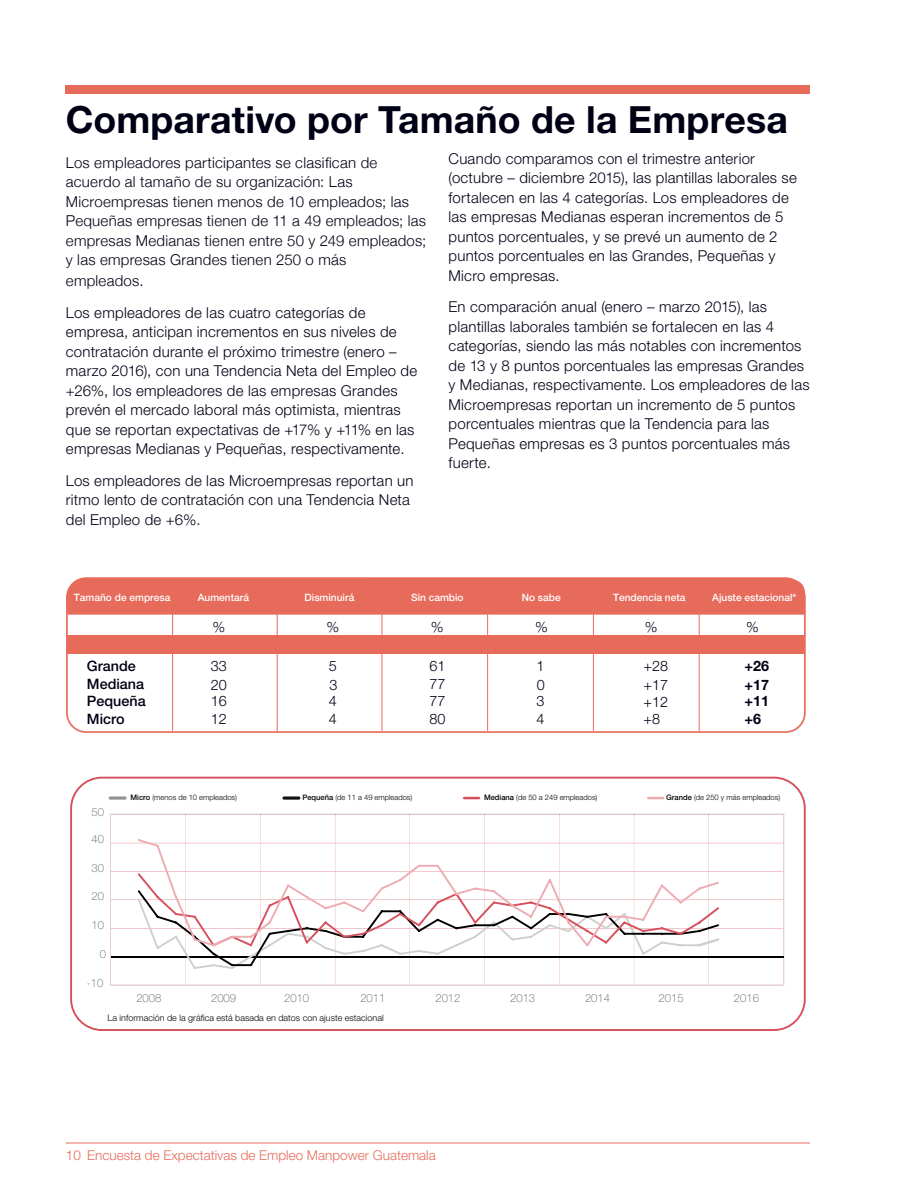
<style>
.page{position:relative;width:918px;height:1188px;background:#fff}
.page>*{position:absolute;margin:0;border:0;box-sizing:border-box;transform-origin:0 0}
.t1{font:700 37.5px "Helvetica Neue LT Std";color:#000015}
.t2{font:300 15px/19.5px "Helvetica Neue LT Std";letter-spacing:.015em;color:#000015}
.t3{font:300 15px/19.5px "Helvetica Neue";letter-spacing:.02em;color:#000015}
.t4{font:300 14.4px "Helvetica Neue";color:#000015}
.t5{font:500 14.4px "Helvetica Neue";color:#000015}
.t6{font:700 14.4px "Helvetica Neue LT Std";color:#000015}
.t7{font:300 13.5px "Helvetica Neue LT Std";color:#e76b5b}
.t8{font:100 11.25px "Helvetica Neue LT Std";color:#515455}
.t9{font:500 10.2px "Helvetica Neue LT Std";color:#fff}
.t10{font:300 9px "Helvetica Neue LT Std";color:#000001}
.t11{font:300 7.5px "Helvetica Neue LT Std";color:#000001}
.s1{font-weight:500}
</style>
<div class="page">
<hr style="left:66px;top:1143px;width:744px;height:1px;background:#e76b5b">
<div style="left:66px;top:85px;width:744px;height:9px;background:#e76b5b"></div>
<svg style="left:70px;top:777px;width:736px;height:254px"></svg>
<svg style="left:112px;top:814px;width:671px;height:171px"></svg>
<svg style="left:783px;top:815px;width:1px;height:171px"></svg>
<svg style="left:110px;top:814px;width:2px;height:172px"></svg>
<hr style="left:111px;top:956px;width:672px;height:1px;background:#000001">
<svg style="left:138px;top:815px;width:581px;height:154px"></svg>
<svg style="left:138px;top:839px;width:581px;height:107px"></svg>
<div style="left:67px;top:635px;width:738px;height:19px;background:#e76b5b"></div>
<hr style="left:699px;top:613px;width:1px;height:118px;background:#e76b5b">
<hr style="left:593px;top:613px;width:1px;height:118px;background:#e76b5b">
<hr style="left:487px;top:613px;width:1px;height:118px;background:#e76b5b">
<hr style="left:382px;top:613px;width:1px;height:118px;background:#e76b5b">
<hr style="left:277px;top:613px;width:1px;height:118px;background:#e76b5b">
<hr style="left:172px;top:613px;width:1px;height:118px;background:#e76b5b">
<div style="left:69px;top:580px;width:736px;height:35px;background:#e76b5b"></div>
<div style="left:66px;top:577px;width:740px;height:156px;border:2px solid #e76b5b;border-radius:19px"></div>
<h1 class="t1" style="left:66px;top:97px;width:723px">Comparativo por Tamaño de la Empresa</h1>
<p class="t2" style="left:449px;top:148px;width:350px">Cuando comparamos con el trimestre anterior (octubre – diciembre 2015), las plantillas laborales se fortalecen en las 4 categorías. Los empleadores de las empresas Medianas esperan incrementos de 5 puntos porcentuales, y se prevé un aumento de 2 puntos porcentuales en las Grandes, Pequeñas y Micro empresas.</p>
<p class="t2" style="left:449px;top:297px;width:363px">En comparación anual (enero – marzo 2015), las plantillas laborales también se fortalecen en las 4 categorías, siendo las más notables con incrementos de 13 y 8 puntos porcentuales las empresas Grandes y Medianas, respectivamente. Los empleadores de las Microempresas reportan un incremento de 5 puntos porcentuales mientras que la Tendencia para las Pequeñas empresas es 3 puntos porcentuales más fuerte.</p>
<p class="t3" style="left:66px;top:151px;width:362px">Los empleadores participantes se clasifican de acuerdo al tamaño de su organización: Las Microempresas tienen menos de 10 empleados; las Pequeñas empresas tienen de 11 a 49 empleados; las empresas Medianas tienen entre 50 y 249 empleados; y las empresas Grandes tienen 250 o más</p>
<p class="t3" style="left:66px;top:270px;width:79px">empleados.</p>
<p class="t2" style="left:66px;top:302px;width:353px">Los empleadores de las cuatro categorías de empresa, anticipan incrementos en sus niveles de contratación durante el próximo trimestre (enero – marzo 2016), con una Tendencia Neta del Empleo de +26%, los empleadores de las empresas Grandes prevén el mercado laboral más optimista, mientras que se reportan expectativas de +17% y +11% en las empresas Medianas y Pequeñas, respectivamente.</p>
<p class="t2" style="left:66px;top:470px;width:349px">Los empleadores de las Microempresas reportan un ritmo lento de contratación con una Tendencia Neta del Empleo de +6%.</p>
<p class="t9" style="left:74px;top:591px;width:98px">Tamaño de empresa</p>
<p class="t9" style="left:198px;top:591px;width:53px">Aumentará</p>
<p class="t9" style="left:305px;top:591px;width:51px">Disminuirá</p>
<p class="t9" style="left:411px;top:591px;width:54px">Sin cambio</p>
<p class="t9" style="left:522px;top:591px;width:41px">No sabe</p>
<p class="t9" style="left:613px;top:591px;width:74px">Tendencia neta</p>
<p class="t9" style="left:712px;top:591px;width:86px">Ajuste estacional*</p>
<p class="t4" style="left:212px;top:615px;width:14px">%</p>
<p class="t4" style="left:327px;top:615px;width:14px">%</p>
<p class="t4" style="left:431px;top:615px;width:14px">%</p>
<p class="t4" style="left:535px;top:615px;width:14px">%</p>
<p class="t4" style="left:645px;top:615px;width:14px">%</p>
<p class="t4" style="left:746px;top:615px;width:14px">%</p>
<p class="t5" style="left:87px;top:654px;width:50px">Grande</p>
<p class="t4" style="left:211px;top:654px;width:18px">33</p>
<p class="t4" style="left:329px;top:654px;width:10px">5</p>
<p class="t4" style="left:429px;top:654px;width:18px">61</p>
<p class="t4" style="left:536px;top:654px;width:10px">1</p>
<p class="t4" style="left:643px;top:654px;width:26px">+28</p>
<p class="t6" style="left:745px;top:657px;width:26px">+26</p>
<p class="t5" style="left:87px;top:673px;width:59px">Mediana</p>
<p class="t4" style="left:211px;top:673px;width:18px">20</p>
<p class="t4" style="left:329px;top:673px;width:10px">3</p>
<p class="t4" style="left:429px;top:673px;width:18px">77</p>
<p class="t4" style="left:537px;top:673px;width:10px">0</p>
<p class="t4" style="left:643px;top:673px;width:26px">+17</p>
<p class="t6" style="left:745px;top:676px;width:26px">+17</p>
<p class="t5" style="left:87px;top:690px;width:60px">Pequeña</p>
<p class="t4" style="left:211px;top:690px;width:18px">16</p>
<p class="t4" style="left:329px;top:690px;width:10px">4</p>
<p class="t4" style="left:429px;top:690px;width:18px">77</p>
<p class="t4" style="left:536px;top:690px;width:10px">3</p>
<p class="t4" style="left:643px;top:690px;width:26px">+12</p>
<p class="t6" style="left:745px;top:692px;width:26px">+11</p>
<p class="t5" style="left:87px;top:707px;width:39px">Micro</p>
<p class="t4" style="left:211px;top:707px;width:18px">12</p>
<p class="t4" style="left:329px;top:707px;width:10px">4</p>
<p class="t4" style="left:429px;top:707px;width:18px">80</p>
<p class="t4" style="left:536px;top:707px;width:10px">4</p>
<p class="t4" style="left:643px;top:707px;width:18px">+8</p>
<p class="t6" style="left:745px;top:710px;width:18px">+6</p>
<p class="t8" style="left:92px;top:805px;width:14px">50</p>
<p class="t8" style="left:92px;top:833px;width:14px">40</p>
<p class="t8" style="left:92px;top:861px;width:14px">30</p>
<p class="t8" style="left:92px;top:890px;width:14px">20</p>
<p class="t8" style="left:92px;top:918px;width:14px">10</p>
<p class="t8" style="left:100px;top:948px;width:8px">0</p>
<p class="t8" style="left:87px;top:976px;width:18px">-10</p>
<p class="t11" style="left:131px;top:793px;width:108px"><span class="s1">Micro</span> (menos de 10 empleados)</p>
<p class="t11" style="left:302px;top:793px;width:112px"><span class="s1">Pequeña</span> (de 11 a 49 empleados)</p>
<p class="t11" style="left:484px;top:793px;width:115px"><span class="s1">Mediana</span> (de 50 a 249 empleados)</p>
<p class="t11" style="left:666px;top:793px;width:116px"><span class="s1">Grande</span> (de 250 y más empleados)</p>
<p class="t8" style="left:136px;top:992px;width:26px">2008</p>
<p class="t8" style="left:211px;top:992px;width:26px">2009</p>
<p class="t8" style="left:284px;top:992px;width:26px">2010</p>
<p class="t8" style="left:360px;top:992px;width:26px">2011</p>
<p class="t8" style="left:435px;top:992px;width:26px">2012</p>
<p class="t8" style="left:510px;top:992px;width:26px">2013</p>
<p class="t8" style="left:585px;top:992px;width:26px">2014</p>
<p class="t8" style="left:659px;top:992px;width:26px">2015</p>
<p class="t8" style="left:734px;top:992px;width:26px">2016</p>
<p class="t10" style="left:108px;top:1012px;width:278px">La información de la gráfica está basada en datos con ajuste estacional</p>
<p class="t7" style="left:66px;top:1147px;width:371px">10 Encuesta de Expectativas de Empleo Manpower Guatemala</p>
</div>
